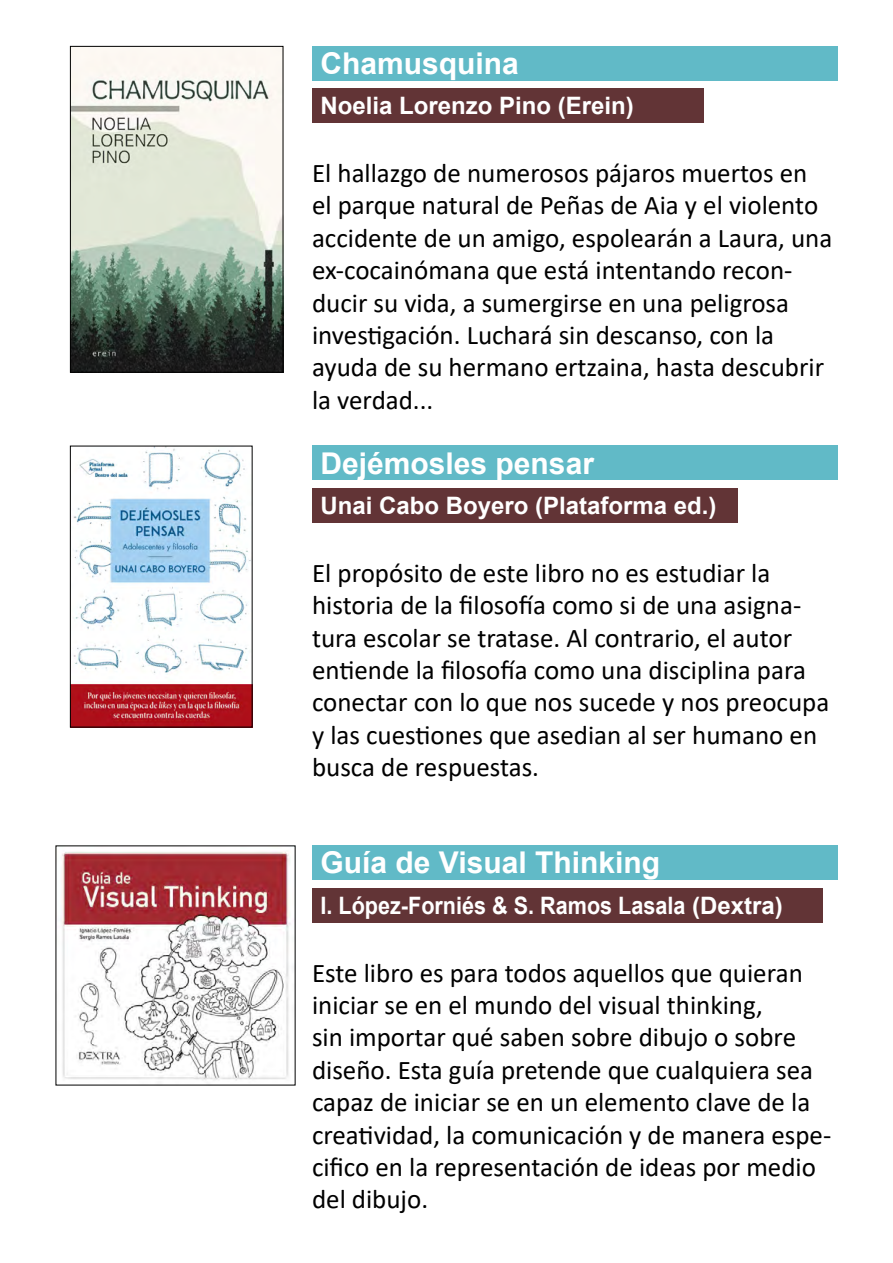
<style>
.page{position:relative;width:893px;height:1263px;background:#fff}
.page>*{position:absolute;margin:0;border:0;box-sizing:border-box;transform-origin:0 0}
.t1{font:700 30px "Arial";color:#fff}
.t2{font:27px/32.4px "Calibri";color:#000}
.t3{font:700 24px "Arial";color:#fff}
.t4{font:700 24px "Arial";color:#fff;scale:.9 1}
</style>
<div class="page">
<img style="left:72px;top:48px;width:209px;height:322px">
<div style="left:70px;top:46px;width:213px;height:326px;border:1px solid #000"></div>
<img style="left:72px;top:448px;width:178px;height:277px">
<div style="left:70px;top:446px;width:182px;height:281px;border:1px solid #000"></div>
<img style="left:61px;top:851px;width:230px;height:230px">
<div style="left:312px;top:46px;width:525px;height:34px;background:#61bac7"></div>
<div style="left:312px;top:89px;width:391px;height:34px;background:#623436"></div>
<div style="left:312px;top:446px;width:525px;height:34px;background:#61bac7"></div>
<div style="left:312px;top:488px;width:425px;height:34px;background:#623436"></div>
<div style="left:312px;top:845px;width:525px;height:34px;background:#61bac7"></div>
<div style="left:312px;top:888px;width:510px;height:34px;background:#623436"></div>
<p class="t1" style="left:321px;top:42px;width:200px">Chamusquina</p>
<p class="t3" style="left:321px;top:89px;width:315px">Noelia Lorenzo Pino (Erein)</p>
<p class="t2" style="left:312px;top:156px;width:522px">El hallazgo de numerosos pájaros muertos en el parque natural de Peñas de Aia y el violento accidente de un amigo, espolearán a Laura, una ex-cocainómana que está intentando recon&shy;ducir su vida, a sumergirse en una peligrosa investigación. Luchará sin descanso, con la ayuda de su hermano ertzaina, hasta descubrir la verdad...</p>
<p class="t1" style="left:321px;top:442px;width:275px">Dejémosles pensar</p>
<p class="t3" style="left:321px;top:489px;width:398px">Unai Cabo Boyero (Plataforma ed.)</p>
<p class="t2" style="left:312px;top:556px;width:519px">El propósito de este libro no es estudiar la historia de la filosofía como si de una asigna&shy;tura escolar se tratase. Al contrario, el autor entiende la filosofía como una disciplina para conectar con lo que nos sucede y nos preocupa y las cuestiones que asedian al ser humano en busca de respuestas.</p>
<p class="t1" style="left:321px;top:842px;width:341px">Guía de Visual Thinking</p>
<p class="t4" style="left:321px;top:888px;width:515px">I. López-Forniés &amp; S. Ramos Lasala (Dextra)</p>
<p class="t2" style="left:312px;top:956px;width:521px">Este libro es para todos aquellos que quieran iniciar se en el mundo del visual thinking,<br>sin importar qué saben sobre dibujo o sobre diseño. Esta guía pretende que cualquiera sea capaz de iniciar se en un elemento clave de la creatividad, la comunicación y de manera espe&shy;cifico en la representación de ideas por medio del dibujo.</p>
</div>
